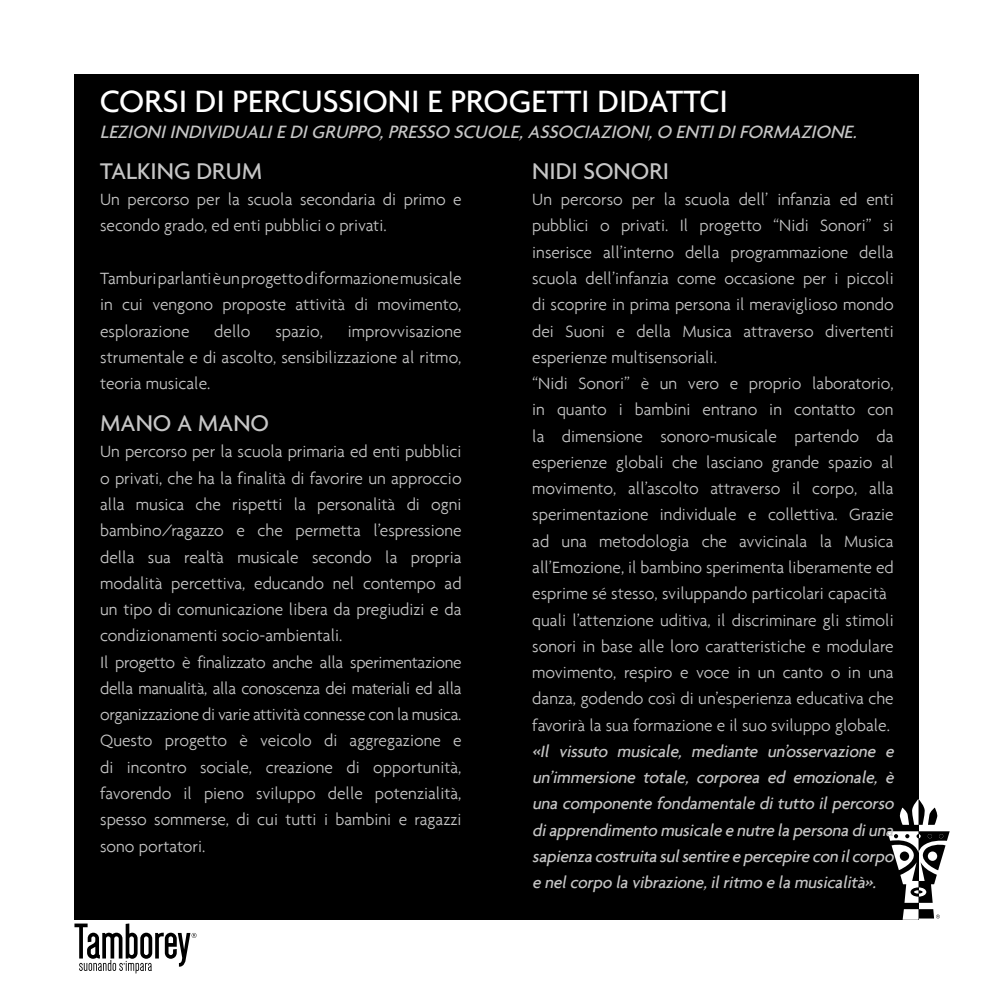
<style>
.page{position:relative;width:993px;height:993px;background:#fff}
.page>*{position:absolute;margin:0;border:0;box-sizing:border-box;transform-origin:0 0}
.t1{font:500 33.25px "Agenda";color:#fff}
.t2{font:500 24.5px "Agenda";color:#c6c6c6}
.t3{font:italic 500 19.25px "Agenda";color:#c6c6c6}
.t4{font:300 17.5px/26.2px "Agenda";color:#c6c6c6}
.t5{font:italic 500 17.5px/26.2px "Agenda";color:#c6c6c6;text-align:justify}
</style>
<div class="page">
<div style="left:74px;top:74px;width:844px;height:845px;background:#000"></div>
<svg style="left:74px;top:923px;width:122px;height:50px"></svg>
<svg style="left:899px;top:798px;width:38px;height:26px"></svg>
<svg style="left:902px;top:908px;width:37px;height:11px"></svg>
<svg style="left:887px;top:831px;width:62px;height:71px"></svg>
<h1 class="t1" style="left:100px;top:81px;width:629px">CORSI DI PERCUSSIONI E PROGETTI DIDATTCI</h1>
<p class="t3" style="left:100px;top:120px;width:763px">LEZIONIINDIVIDUALIEDIGRUPPO,PRESSO SCUOLE,ASSOCIAZIONI,O ENTIDIFORMAZIONE.</p>
<h2 class="t2" style="left:100px;top:156px;width:163px">TALKING DRUM</h2>
<p class="t4" style="left:100px;top:186px;width:363px">Un percorso per la scuola secondaria di primo e secondo grado, ed enti pubblici o privati.</p>
<p class="t4" style="left:100px;top:265px;width:363px;text-align:justify">Tamburi parlanti è un progetto di formazione musicale in cui vengono proposte attività di movimento, esplorazione</p>
<h2 class="t2" style="left:532px;top:156px;width:138px">NIDI SONORI</h2>
<p class="t4" style="left:532px;top:186px;width:363px">Un percorso per la scuola dell’ infanzia ed enti pubblici o privati. Il progetto “Nidi Sonori” si inserisce all’interno della programmazione della scuola dell’infanzia come occasione per i piccoli di scoprire in prima persona il meraviglioso mondo dei Suoni e della Musica attraverso divertenti esperienze multisensoriali.<br>“Nidi Sonori” è un vero e proprio laboratorio, in quanto i bambini entrano in contatto con la dimensione sonoro-musicale partendo da esperienze globali che lasciano grande spazio al movimento, all’ascolto attraverso il corpo, alla sperimentazione individuale e collettiva. Grazie ad una metodologia che avvicinala la Musica all’Emozione, il bambino sperimenta liberamente ed esprime sé stesso, sviluppando particolari capacità quali l’attenzione uditiva, il discriminare gli stimoli sonori in base alle loro caratteristiche e modulare movimento, respiro e voce in un canto o in una danza, godendo così di un’esperienza educativa che favorirà la sua formazione e il suo sviluppo globale.</p>
<p class="t5" style="left:532px;top:737px;width:366px">«Il vissuto musicale, mediante un’osservazione e un’immersione totale, corporea ed emozionale, è una componente fondamentale ditutto ilpercorso diapprendimento musicale e nutre la persona diuna sapienza costruita sulsentire e percepire con ilcorpo e nelcorpo la vibrazione,ilritmo e la musicalità».</p>
<p class="t4" style="left:214px;top:317px;width:38px">dello</p>
<p class="t4" style="left:275px;top:317px;width:49px">spazio,</p>
<p class="t4" style="left:100px;top:317px;width:363px;text-align:justify;text-indent:247px">improvvisazione strumentale e di ascolto, sensibilizzazione al ritmo, teoria musicale.</p>
<h2 class="t2" style="left:100px;top:408px;width:170px">MANO A MANO</h2>
<p class="t4" style="left:100px;top:438px;width:363px">Un percorso per la scuola primaria ed enti pubblici o privati, che ha la finalità di favorire un approccio alla musica che rispetti la personalità di ogni bambino/ragazzo e che permetta l’espressione della sua realtà musicale secondo la propria modalità percettiva, educando nel contempo ad un tipo di comunicazione libera da pregiudizi e da condizionamenti socio-ambientali.<br>Il progetto è finalizzato anche alla sperimentazione della manualità, alla conoscenza dei materiali ed alla organizzazione di varie attività connesse con la musica.<br>Questo progetto è veicolo di aggregazione e di incontro sociale, creazione di opportunità, favorendo il pieno sviluppo delle potenzialità, spesso sommerse, di cui tutti i bambini e ragazzi sono portatori.</p>
</div>
